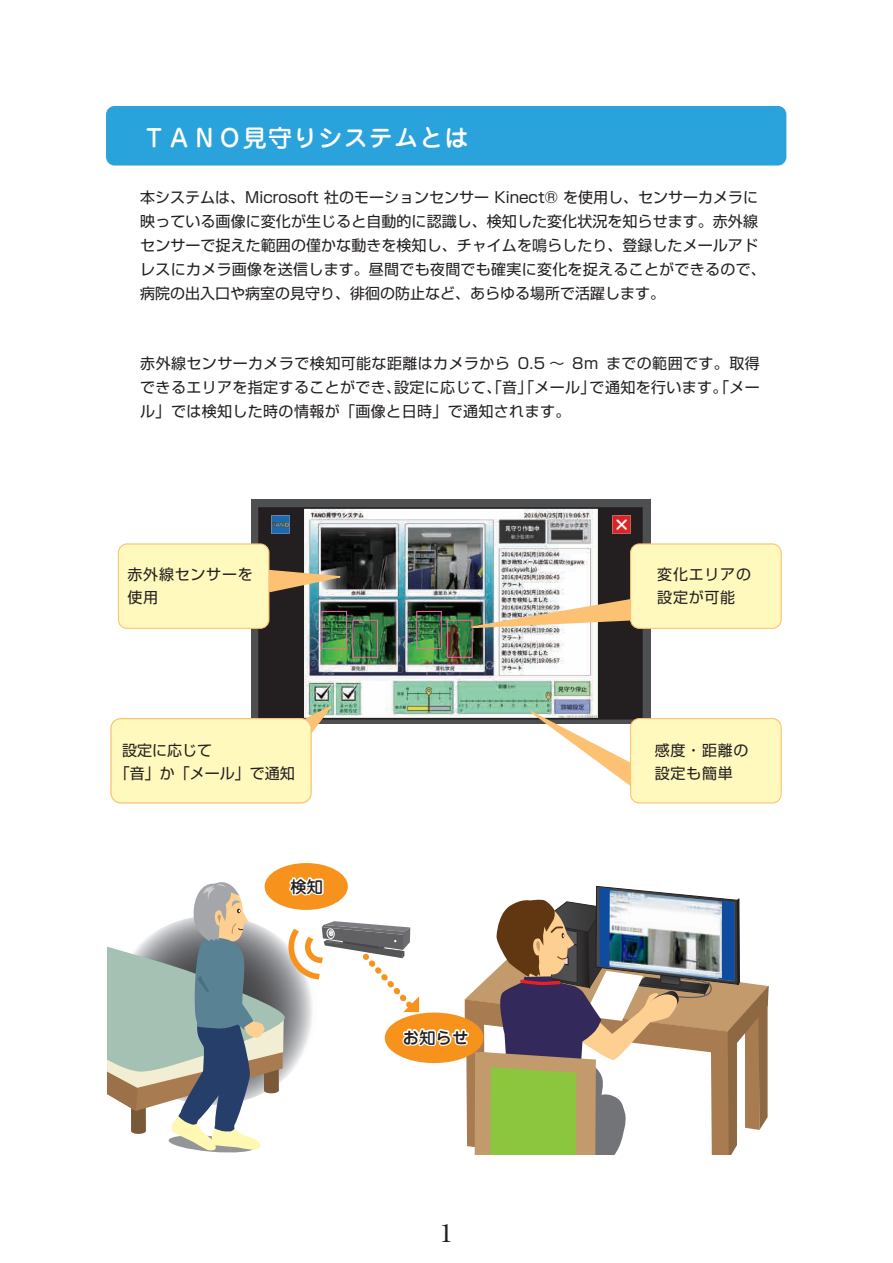
<style>
.page{position:relative;width:893px;height:1263px;background:#fff}
.page>*{position:absolute;margin:0;border:0;box-sizing:border-box;transform-origin:0 0}
.t1{font:500 24px "Jun 34 Pro";letter-spacing:.05em;color:#fff}
.t2{font:500 24px "Ryumin Pro";color:#231f20}
.t3{font:500 16.5px "Jun 34 Pro";color:#231f20}
.t4{font:15px/24px "Shin Go Pro";letter-spacing:.005em;color:#231f20}
.t5{font:15px/22.5px "Shin Go Pro";letter-spacing:.05em;color:#231f20}
</style>
<div class="page">
<div style="left:265px;top:863px;width:83px;height:47px;background:#f7931d;border-radius:50%"></div>
<div style="left:252px;top:499px;width:399px;height:224px;background:#4e4f50"></div>
<div style="left:106px;top:106px;width:680px;height:60px;background:#2aa2db;border-radius:9px"></div>
<img style="left:304px;top:510px;width:294px;height:206px">
<div style="left:258px;top:507px;width:385px;height:212px;border:2px solid #231f20"></div>
<svg style="left:107px;top:870px;width:662px;height:285px"></svg>
<img style="left:609px;top:890px;width:113px;height:88px">
<div style="left:260px;top:508px;width:44px;height:216px;background:#231f20"></div>
<div style="left:598px;top:508px;width:44px;height:211px;background:#231f20"></div>
<svg style="left:269px;top:569px;width:81px;height:24px;background:#aa9675"></svg>
<img style="left:443px;top:597px;width:192px;height:33px">
<svg style="left:304px;top:702px;width:32px;height:31px"></svg>
<svg style="left:515px;top:702px;width:120px;height:84px"></svg>
<div style="left:111px;top:719px;width:200px;height:84px;background:#fff9bd;border-radius:10px"></div>
<div style="left:110px;top:718px;width:202px;height:85px;border:1px solid #fdc173;border-radius:10px"></div>
<div style="left:352px;top:620px;width:26px;height:38px;border:1px solid #f166a0"></div>
<div style="left:321px;top:611px;width:26px;height:38px;border:1px solid #f166a0"></div>
<div style="left:447px;top:620px;width:26px;height:38px;border:1px solid #f166a0"></div>
<div style="left:416px;top:611px;width:26px;height:38px;border:1px solid #f166a0"></div>
<img style="left:612px;top:515px;width:18px;height:19px">
<img style="left:271px;top:515px;width:19px;height:19px">
<div style="left:631px;top:544px;width:150px;height:84px;background:#fff9bd;border-radius:9px"></div>
<div style="left:630px;top:543px;width:152px;height:86px;border:1px solid #fdc173;border-radius:9px"></div>
<div style="left:118px;top:544px;width:151px;height:84px;background:#fff9bd;border-radius:9px"></div>
<div style="left:118px;top:543px;width:151px;height:86px;border:1px solid #fdc173;border-radius:9px"></div>
<div style="left:631px;top:719px;width:150px;height:84px;background:#fff9bd;border-radius:9px"></div>
<div style="left:630px;top:718px;width:152px;height:85px;border:1px solid #fdc173;border-radius:9px"></div>
<h1 class="t1" style="left:142px;top:119px;width:328px">ＴＡＮＯ見守りシステムとは</h1>
<p class="t4" style="left:140px;top:183px;width:627px">本システムは、Microsoft 社のモーションセンサー Kinect® を使用し、センサーカメラに映っている画像に変化が生じると自動的に認識し、検知した変化状況を知らせます。赤外線センサーで捉えた範囲の僅かな動きを検知し、チャイムを鳴らしたり、登録したメールアドレスにカメラ画像を送信します。昼間でも夜間でも確実に変化を捉えることができるので、病院の出入口や病室の見守り、徘徊の防止など、あらゆる場所で活躍します。</p>
<p class="t4" style="left:140px;top:349px;width:621px;text-align:justify">赤外線センサーカメラで検知可能な距離はカメラから 0.5 ～ 8m までの範囲です。取得できるエリアを指定することができ、設定に応じて、「音」「メール」で通知を行います。「メール」では検知した時の情報が「画像と日時」で通知されます。</p>
<p class="t5" style="left:127px;top:561px;width:127px">赤外線センサーを使用</p>
<p class="t4" style="left:115px;top:737px;width:181px;line-height:22.5px;text-indent:8px">設定に応じて<br>「音」か「メール」で通知</p>
<p class="t3" style="left:290px;top:873px;width:34px">検知</p>
<p class="t3" style="left:403px;top:1024px;width:67px">お知らせ</p>
<h1 class="t2" style="left:441px;top:1214px;width:13px">1</h1>
<p class="t5" style="left:657px;top:561px;width:95px">変化エリアの設定が可能</p>
<p class="t5" style="left:655px;top:737px;width:95px">感度・距離の設定も簡単</p>
</div>
